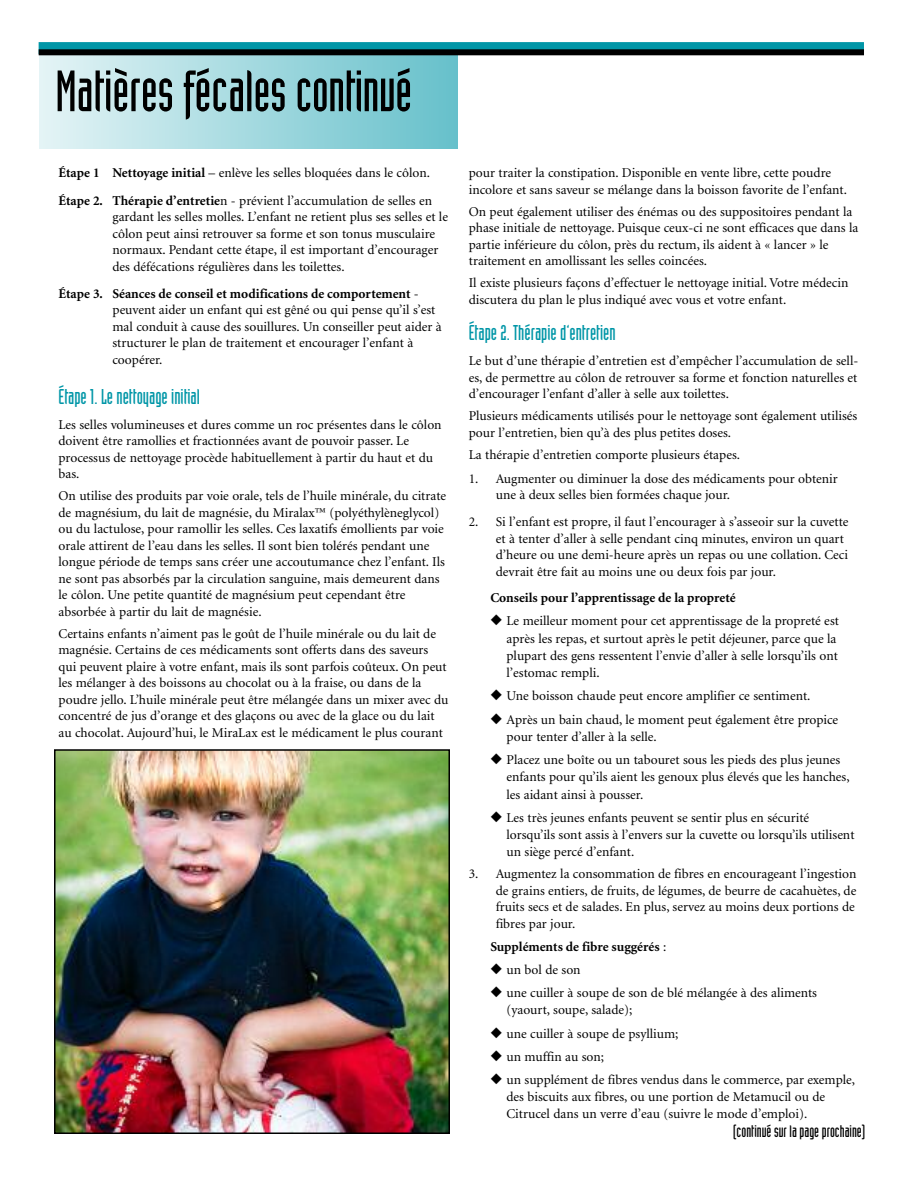
<style>
.page{position:relative;width:918px;height:1188px;background:#fff}
.page>*{position:absolute;margin:0;border:0;box-sizing:border-box;transform-origin:0 0}
.t1{font:57px "Industria Solid";color:#000}
.t2{font:21px "Industria Solid";color:#0096a7}
.t3{font:16.5px "Industria Solid";color:#000}
.t4{font:13.5px/16.5px "Minion";color:#000}
.t5{font:700 13.5px "Minion";color:#000}
.s1{font-weight:700}
.s2{font-weight:400}
</style>
<div class="page">
<div style="left:39px;top:46px;width:418px;height:102px;background:linear-gradient(to right,#e5f4f6,#67c0cb)"></div>
<div style="left:39px;top:42px;width:825px;height:12px;background:#0096a7"></div>
<div style="left:39px;top:49px;width:825px;height:6px;background:#000"></div>
<img style="left:57px;top:752px;width:390px;height:379px">
<div style="left:54px;top:749px;width:396px;height:385px;border:2px solid #000"></div>
<h1 class="t1" style="left:56px;top:71px;width:358px">Matières fécales continué</h1>
<p class="t4" style="left:59px;top:161px;width:375px;line-height:27.2px"><span class="s1">Étape 1 Nettoyage initial</span> – enlève les selles bloquées dans le côlon.<br><span class="s1">Étape 2. Thérapie d’entretie</span>n - prévient l’accumulation de selles en</p>
<p class="t4" style="left:113px;top:210px;width:337px">gardant les selles molles. L’enfant ne retient plus ses selles et le côlon peut ainsi retrouver sa forme et son tonus musculaire normaux. Pendant cette étape, il est important d’encourager des défécations régulières dans les toilettes.</p>
<p class="t4" style="left:113px;top:286px;width:331px;text-indent:-54px"><span class="s1">Étape 3. Séances de conseil et modifications de comportement</span> - peuvent aider un enfant qui est gêné ou qui pense qu’il s’est mal conduit à cause des souillures. Un conseiller peut aider à structurer le plan de traitement et encourager l’enfant à coopérer.</p>
<h2 class="t2" style="left:59px;top:389px;width:143px">Étape 1. Le nettoyage initial</h2>
<p class="t4" style="left:59px;top:417px;width:385px">Les selles volumineuses et dures comme un roc présentes dans le côlon doivent être ramollies et fractionnées avant de pouvoir passer. Le processus de nettoyage procède habituellement à partir du haut et du bas.</p>
<p class="t4" style="left:59px;top:489px;width:389px">On utilise des produits par voie orale, tels de l’huile minérale, du citrate de magnésium, du lait de magnésie, du Miralax™ (polyéthylèneglycol) ou du lactulose, pour ramollir les selles. Ces laxatifs émollients par voie orale attirent de l’eau dans les selles. Il sont bien tolérés pendant une longue période de temps sans créer une accoutumance chez l’enfant. Ils ne sont pas absorbés par la circulation sanguine, mais demeurent dans le côlon. Une petite quantité de magnésium peut cependant être absorbée à partir du lait de magnésie.</p>
<p class="t4" style="left:59px;top:626px;width:391px">Certains enfants n’aiment pas le goût de l’huile minérale ou du lait de magnésie. Certains de ces médicaments sont offerts dans des saveurs qui peuvent plaire à votre enfant, mais ils sont parfois coûteux. On peut les mélanger à des boissons au chocolat ou à la fraise, ou dans de la poudre jello. L’huile minérale peut être mélangée dans un mixer avec du concentré de jus d’orange et des glaçons ou avec de la glace ou du lait au chocolat. Aujourd’hui, le MiraLax est le médicament le plus courant</p>
<p class="t4" style="left:469px;top:166px;width:380px">pour traiter la constipation. Disponible en vente libre, cette poudre incolore et sans saveur se mélange dans la boisson favorite de l’enfant.</p>
<p class="t4" style="left:469px;top:204px;width:391px">On peut également utiliser des énémas ou des suppositoires pendant la phase initiale de nettoyage. Puisque ceux-ci ne sont efficaces que dans la partie inférieure du côlon, près du rectum, ils aident à « lancer » le traitement en amollissant les selles coincées.</p>
<p class="t4" style="left:469px;top:276px;width:381px">Il existe plusieurs façons d’effectuer le nettoyage initial. Votre médecin discutera du plan le plus indiqué avec vous et votre enfant.</p>
<h2 class="t2" style="left:469px;top:325px;width:148px">Étape 2. Thérapie d’entretien</h2>
<p class="t4" style="left:469px;top:354px;width:391px;text-align:justify">Le but d’une thérapie d’entretien est d’empêcher l’accumulation de sell&shy;es, de permettre au côlon de retrouver sa forme et fonction naturelles et d’encourager l’enfant d’aller à selle aux toilettes.</p>
<p class="t4" style="left:469px;top:409px;width:390px">Plusieurs médicaments utilisés pour le nettoyage sont également utilisés pour l’entretien, bien qu’à des plus petites doses.</p>
<p class="t4" style="left:469px;top:447px;width:273px">La thérapie d’entretien comporte plusieurs étapes.</p>
<p class="t4" style="left:496px;top:471px;width:344px;text-indent:-27px">1. Augmenter ou diminuer la dose des médicaments pour obtenir une à deux selles bien formées chaque jour.</p>
<p class="t4" style="left:496px;top:515px;width:354px;text-indent:-27px">2. Si l’enfant est propre, il faut l’encourager à s’asseoir sur la cuvette et à tenter d’aller à selle pendant cinq minutes, environ un quart d’heure ou une demi-heure après un repas ou une collation. Ceci devrait être fait au moins une ou deux fois par jour.</p>
<p class="t5" style="left:490px;top:593px;width:247px">Conseils pour l’apprentissage de la propreté</p>
<p class="t4" style="left:507px;top:614px;width:334px;line-height:17.2px;text-indent:-16px">◆ Le meilleur moment pour cet apprentissage de la propreté est après les repas, et surtout après le petit déjeuner, parce que la plupart des gens ressentent l’envie d’aller à selle lorsqu’ils ont l’estomac rempli.</p>
<p class="t4" style="left:490px;top:689px;width:322px">◆ Une boisson chaude peut encore amplifier ce sentiment.</p>
<p class="t4" style="left:507px;top:712px;width:333px;line-height:17.2px;text-indent:-16px">◆ Après un bain chaud, le moment peut également être propice pour tenter d’aller à la selle.</p>
<p class="t4" style="left:507px;top:752px;width:345px;line-height:17.2px;text-indent:-16px">◆ Placez une boîte ou un tabouret sous les pieds des plus jeunes enfants pour qu’ils aient les genoux plus élevés que les hanches, les aidant ainsi à pousser.</p>
<p class="t4" style="left:507px;top:810px;width:349px;line-height:17.2px;text-indent:-16px">◆ Les très jeunes enfants peuvent se sentir plus en sécurité lorsqu’ils sont assis à l’envers sur la cuvette ou lorsqu’ils utilisent un siège percé d’enfant.</p>
<p class="t4" style="left:496px;top:867px;width:362px;text-indent:-27px">3. Augmentez la consommation de fibres en encourageant l’ingestion de grains entiers, de fruits, de légumes, de beurre de cacahuètes, de fruits secs et de salades. En plus, servez au moins deux portions de fibres par jour.</p>
<p class="t5" style="left:490px;top:941px;width:177px">Suppléments de fibre suggérés <span class="s2">:</span></p>
<p class="t4" style="left:490px;top:962px;width:92px">◆ un bol de son</p>
<p class="t4" style="left:507px;top:985px;width:312px;line-height:17.2px;text-indent:-16px">◆ une cuiller à soupe de son de blé mélangée à des aliments (yaourt, soupe, salade);</p>
<p class="t4" style="left:490px;top:1026px;width:190px">◆ une cuiller à soupe de psyllium;</p>
<p class="t4" style="left:490px;top:1049px;width:115px">◆ un muffin au son;</p>
<p class="t4" style="left:507px;top:1072px;width:350px;line-height:17.2px;text-indent:-16px">◆ un supplément de fibres vendus dans le commerce, par exemple, des biscuits aux fibres, ou une portion de Metamucil ou de<br>Citrucel dans un verre d’eau (suivre le mode d’emploi).</p>
<p class="t3" style="left:733px;top:1125px;width:134px">(continué sur la page prochaine)</p>
</div>
